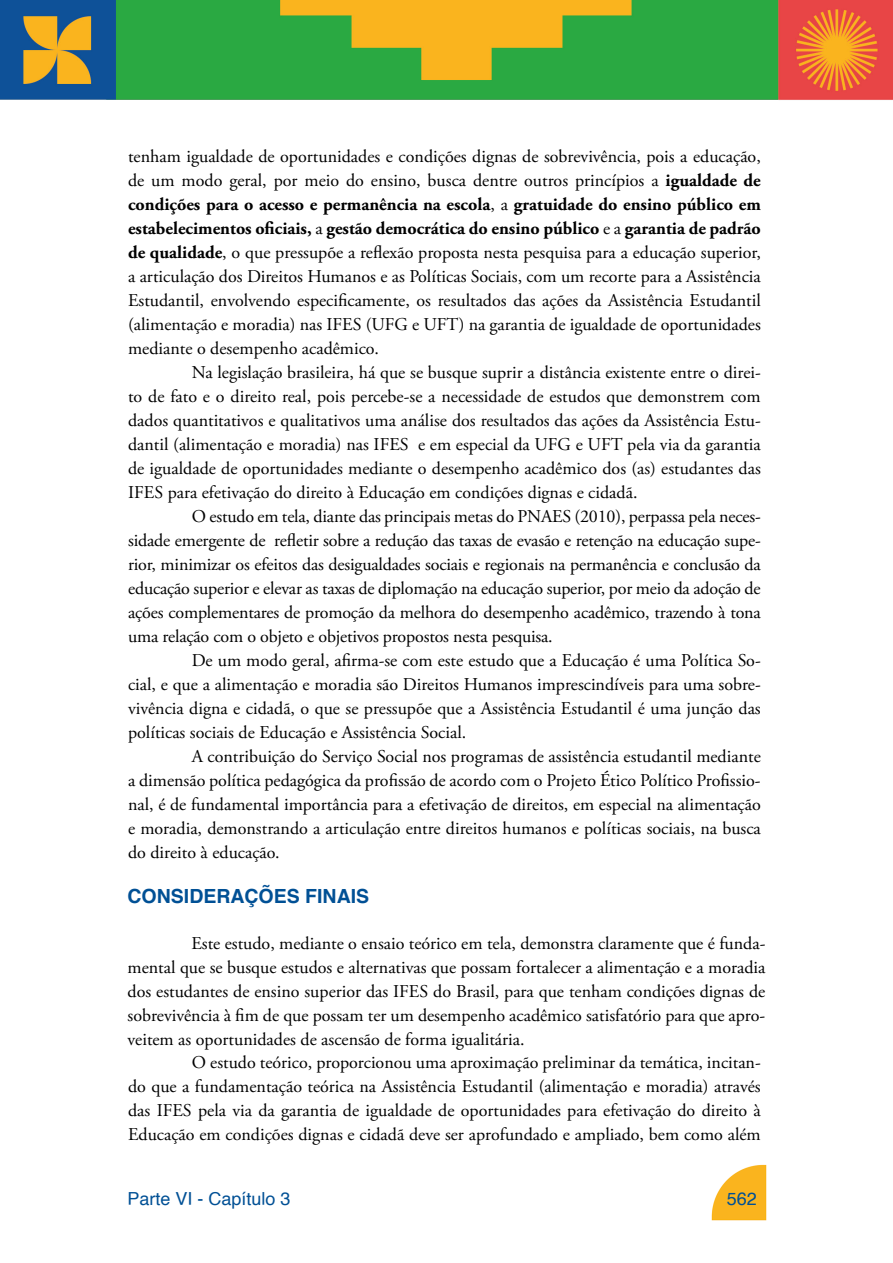
<style>
.page{position:relative;width:893px;height:1263px;background:#fff}
.page>*{position:absolute;margin:0;border:0;box-sizing:border-box;transform-origin:0 0}
.t1{font:700 19.5px "Helvetica";color:#005095}
.t2{font:18px/24px "Adobe Garamond Pro";color:#000;text-align:justify}
.t3{font:18px "Helvetica";color:#005095}
.s1{font-weight:700}
</style>
<div class="page">
<img style="left:711px;top:1164px;width:56px;height:57px">
<img style="left:0;top:0;width:893px;height:100px">
<p class="t2" style="left:128px;top:145px;width:634px">tenham igualdade de oportunidades e condições dignas de sobrevivência, pois a educação, de um modo geral, por meio do ensino, busca dentre outros princípios a <span class="s1">igualdade de condições para o acesso e permanência na escola</span>, a <span class="s1">gratuidade do ensino público em estabelecimentos oficiais,</span> a <span class="s1">gestão democrática do ensino público</span> e a <span class="s1">garantia de padrão de qualidade</span>, o que pressupõe a reflexão proposta nesta pesquisa para a educação superior, a articulação dos Direitos Humanos e as Políticas Sociais, com um recorte para a Assistência Estudantil, envolvendo especificamente, os resultados das ações da Assistência Estudantil (alimentação e moradia) nas IFES (UFG e UFT) na garantia de igualdade de oportunidades mediante o desempenho acadêmico.</p>
<p class="t2" style="left:128px;top:361px;width:634px;text-indent:64px">Na legislação brasileira, há que se busque suprir a distância existente entre o direi&shy;to de fato e o direito real, pois percebe-se a necessidade de estudos que demonstrem com dados quantitativos e qualitativos uma análise dos resultados das ações da Assistência Estu&shy;dantil (alimentação e moradia) nas IFES e em especial da UFG e UFT pela via da garantia de igualdade de oportunidades mediante o desempenho acadêmico dos (as) estudantes das IFES para efetivação do direito à Educação em condições dignas e cidadã.</p>
<p class="t2" style="left:128px;top:505px;width:634px;text-indent:64px">O estudo em tela, diante das principais metas do PNAES (2010), perpassa pela neces&shy;sidade emergente de refletir sobre a redução das taxas de evasão e retenção na educação supe&shy;rior, minimizar os efeitos das desigualdades sociais e regionais na permanência e conclusão da educação superior e elevar as taxas de diplomação na educação superior, por meio da adoção de ações complementares de promoção da melhora do desempenho acadêmico, trazendo à tona uma relação com o objeto e objetivos propostos nesta pesquisa.</p>
<p class="t2" style="left:128px;top:649px;width:634px;text-indent:64px">De um modo geral, afirma-se com este estudo que a Educação é uma Política So&shy;cial, e que a alimentação e moradia são Direitos Humanos imprescindíveis para uma sobre&shy;vivência digna e cidadã, o que se pressupõe que a Assistência Estudantil é uma junção das políticas sociais de Educação e Assistência Social.</p>
<p class="t2" style="left:128px;top:745px;width:634px;text-indent:64px">A contribuição do Serviço Social nos programas de assistência estudantil mediante a dimensão política pedagógica da profissão de acordo com o Projeto Ético Político Profissio&shy;nal, é de fundamental importância para a efetivação de direitos, em especial na alimentação e moradia, demonstrando a articulação entre direitos humanos e políticas sociais, na busca do direito à educação.</p>
<p class="t1" style="left:128px;top:881px;width:243px">CONSIDERAÇÕES FINAIS</p>
<p class="t2" style="left:128px;top:931px;width:639px;text-indent:64px">Este estudo, mediante o ensaio teórico em tela, demonstra claramente que é funda&shy;mental que se busque estudos e alternativas que possam fortalecer a alimentação e a moradia dos estudantes de ensino superior das IFES do Brasil, para que tenham condições dignas de sobrevivência à fim de que possam ter um desempenho acadêmico satisfatório para que apro&shy;veitem as oportunidades de ascensão de forma igualitária.</p>
<p class="t2" style="left:128px;top:1051px;width:634px;text-indent:64px">O estudo teórico, proporcionou uma aproximação preliminar da temática, incitan&shy;do que a fundamentação teórica na Assistência Estudantil (alimentação e moradia) através das IFES pela via da garantia de igualdade de oportunidades para efetivação do direito à Educação em condições dignas e cidadã deve ser aprofundado e ampliado, bem como além</p>
<p class="t3" style="left:128px;top:1184px;width:165px">Parte VI - Capítulo 3</p>
<p class="t3" style="left:727px;top:1184px;width:32px">562</p>
</div>
